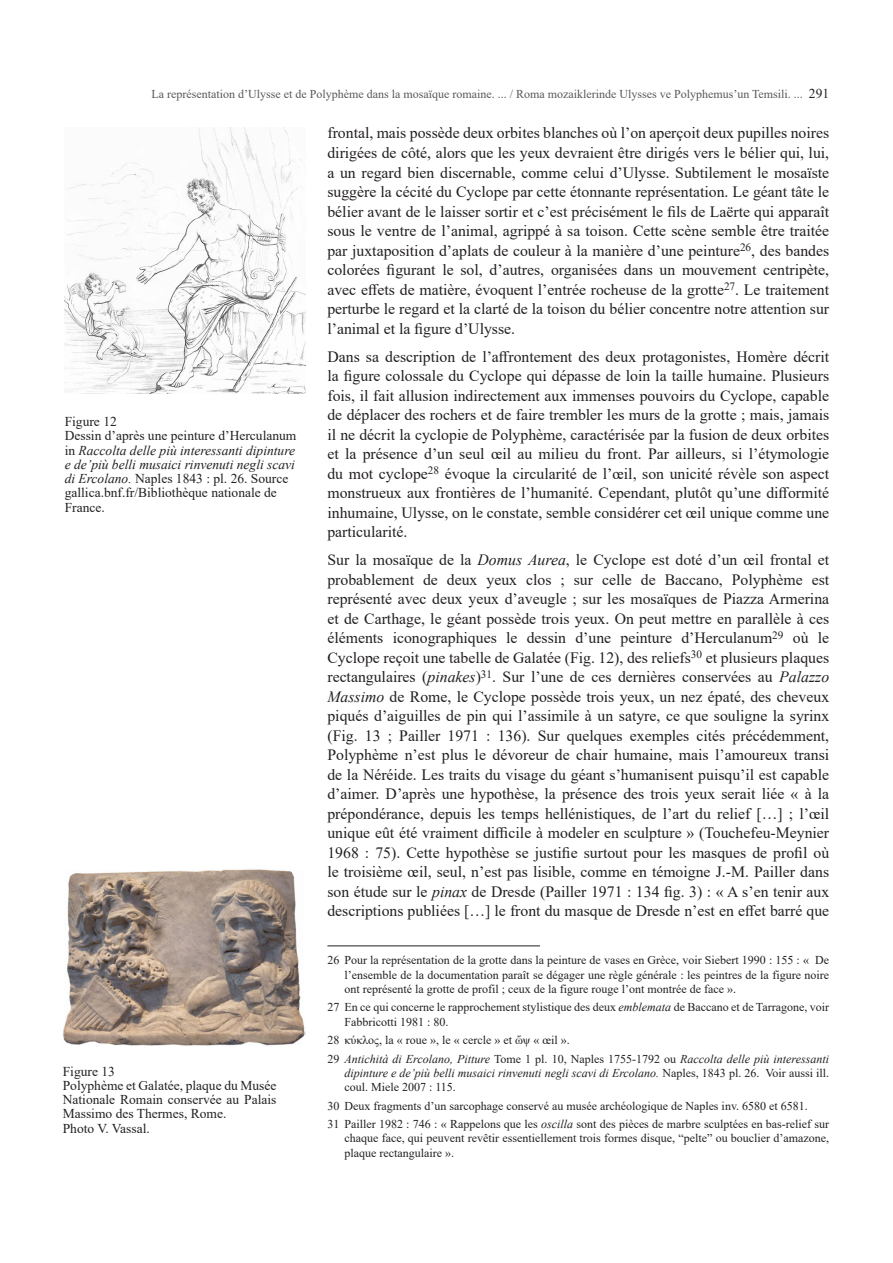
<style>
.page{position:relative;width:893px;height:1263px;background:#fff}
.page>*{position:absolute;margin:0;border:0;box-sizing:border-box;transform-origin:0 0}
.JMR_Metin{font:15.75px/19.5px "Times New Roman";color:#231f20;text-align:justify}
.JMR_Resimaltı{font:13.5px/14.2px "Times New Roman";color:#231f20}
.JMR_Dipnot_2{font:12px/14.2px "Times New Roman";color:#231f20;text-align:justify}
.JMR_Dipnot_2-2{font:italic 12px/14.2px "Times New Roman";color:#231f20;text-align:justify}
.JMR_Sayfa_Üst_Başlık{font:12px "Times New Roman";color:#57585a}
.s1{font-size:13.5px;color:#231f20}
.s2{font-style:italic}
.s3{font-style:normal}
</style>
<div class="page">
<hr style="left:327px;top:946px;width:213px;height:1px;background:#231f20">
<img style="left:65px;top:128px;width:240px;height:265px">
<img style="left:63px;top:869px;width:242px;height:177px">
<p class="JMR_Sayfa_Üst_Başlık" style="left:151px;top:85px;width:679px">La représentation d’Ulysse et de Polyphème dans la mosaïque romaine. ... / Roma mozaiklerinde Ulysses ve Polyphemus’un Temsili. ... <span class="s1">291</span></p>
<p class="JMR_Metin" style="left:327px;top:123px;width:503px">frontal, mais possède deux orbites blanches où l’on aperçoit deux pupilles noires dirigées de côté, alors que les yeux devraient être dirigés vers le bélier qui, lui, a un regard bien discernable, comme celui d’Ulysse. Subtilement le mosaïste suggère la cécité du Cyclope par cette étonnante représentation. Le géant tâte le bélier avant de le laisser sortir et c’est précisément le fils de Laërte qui apparaît sous le ventre de l’animal, agrippé à sa toison. Cette scène semble être traitée par juxtaposition d’aplats de couleur à la manière d’une peinture<sup>26</sup>, des bandes colorées figurant le sol, d’autres, organisées dans un mouvement centripète, avec effets de matière, évoquent l’entrée rocheuse de la grotte<sup>27</sup>. Le traitement perturbe le regard et la clarté de la toison du bélier concentre notre attention sur l’animal et la figure d’Ulysse.</p>
<p class="JMR_Metin" style="left:327px;top:346px;width:503px">Dans sa description de l’affrontement des deux protagonistes, Homère décrit la figure colossale du Cyclope qui dépasse de loin la taille humaine. Plusieurs fois, il fait allusion indirectement aux immenses pouvoirs du Cyclope, capable de déplacer des rochers et de faire trembler les murs de la grotte ; mais, jamais il ne décrit la cyclopie de Polyphème, caractérisée par la fusion de deux orbites et la présence d’un seul œil au milieu du front. Par ailleurs, si l’étymologie du mot cyclope<sup>28</sup> évoque la circularité de l’œil, son unicité révèle son aspect monstrueux aux frontières de l’humanité. Cependant, plutôt qu’une difformité inhumaine, Ulysse, on le constate, semble considérer cet œil unique comme une particularité.</p>
<p class="JMR_Metin" style="left:327px;top:549px;width:503px">Sur la mosaïque de la <span class="s2">Domus Aurea</span>, le Cyclope est doté d’un œil frontal et probablement de deux yeux clos ; sur celle de Baccano, Polyphème est représenté avec deux yeux d’aveugle ; sur les mosaïques de Piazza Armerina et de Carthage, le géant possède trois yeux. On peut mettre en parallèle à ces éléments iconographiques le dessin d’une peinture d’Herculanum<sup>29</sup> où le Cyclope reçoit une tabelle de Galatée (Fig. 12), des reliefs<sup>30</sup> et plusieurs plaques rectangulaires (<span class="s2">pinakes</span>)<sup>31</sup>. Sur l’une de ces dernières conservées au <span class="s2">Palazzo Massimo</span> de Rome, le Cyclope possède trois yeux, un nez épaté, des cheveux piqués d’aiguilles de pin qui l’assimile à un satyre, ce que souligne la syrinx (Fig. 13 ; Pailler 1971 : 136). Sur quelques exemples cités précédemment, Polyphème n’est plus le dévoreur de chair humaine, mais l’amoureux transi de la Néréide. Les traits du visage du géant s’humanisent puisqu’il est capable d’aimer. D’après une hypothèse, la présence des trois yeux serait liée « à la prépondérance, depuis les temps hellénistiques, de l’art du relief […] ; l’œil unique eût été vraiment difficile à modeler en sculpture » (Touchefeu-Meynier 1968 : 75). Cette hypothèse se justifie surtout pour les masques de profil où le troisième œil, seul, n’est pas lisible, comme en témoigne J.-M. Pailler dans son étude sur le <span class="s2">pinax</span> de Dresde (Pailler 1971 : 134 fig. 3) : « A s’en tenir aux descriptions publiées […] le front du masque de Dresde n’est en effet barré que</p>
<p class="JMR_Dipnot_2" style="left:344px;top:953px;width:486px;text-indent:-17px">26 Pour la représentation de la grotte dans la peinture de vases en Grèce, voir Siebert 1990 : 155 : « De l’ensemble de la documentation paraît se dégager une règle générale : les peintres de la figure noire ont représenté la grotte de profil ; ceux de la figure rouge l’ont montrée de face ».</p>
<p class="JMR_Dipnot_2" style="left:344px;top:1000px;width:486px;text-indent:-17px">27 En ce qui concerne le rapprochement stylistique des deux <span class="s2">emblemata</span> de Baccano et de Tarragone, voir<br>Fabbricotti 1981 : 80.</p>
<p class="JMR_Dipnot_2" style="left:327px;top:1033px;width:244px">28 κύκλος, la « roue », le « cercle » et ὤψ « œil ».</p>
<p class="JMR_Dipnot_2-2" style="left:344px;top:1051px;width:486px;text-indent:-17px"><span class="s3">29</span> Antichità di Ercolano, Pitture <span class="s3">Tome 1 pl. 10, Naples 1755-1792 ou</span> Raccolta delle più interessanti dipinture e de’più belli musaici rinvenuti negli scavi di Ercolano. <span class="s3">Naples, 1843 pl. 26. Voir aussi ill. coul. Miele 2007 : 115.</span></p>
<p class="JMR_Dipnot_2" style="left:327px;top:1098px;width:482px">30 Deux fragments d’un sarcophage conservé au musée archéologique de Naples inv. 6580 et 6581.</p>
<p class="JMR_Dipnot_2" style="left:344px;top:1117px;width:486px;text-indent:-17px">31 Pailler 1982 : 746 : « Rappelons que les <span class="s2">oscilla</span> sont des pièces de marbre sculptées en bas-relief sur chaque face, qui peuvent revêtir essentiellement trois formes disque, “pelte” ou bouclier d’amazone, plaque rectangulaire ».</p>
<p class="JMR_Resimaltı" style="left:65px;top:414px;width:54px">Figure 12</p>
<p class="JMR_Resimaltı" style="left:65px;top:428px;width:233px">Dessin d’après une peinture d’Herculanum in <span class="s2">Raccolta delle più interessanti dipinture e de’più belli musaici rinvenuti negli scavi di Ercolano.</span> Naples 1843 : pl. 26. Source gallica.bnf.fr/Bibliothèque nationale de France.</p>
<p class="JMR_Resimaltı" style="left:63px;top:1063px;width:54px">Figure 13</p>
<p class="JMR_Resimaltı" style="left:63px;top:1078px;width:215px;text-align:justify">Polyphème et Galatée, plaque du Musée Nationale Romain conservée au Palais Massimo des Thermes, Rome.</p>
<p class="JMR_Resimaltı" style="left:63px;top:1120px;width:89px">Photo V. Vassal.</p>
</div>
